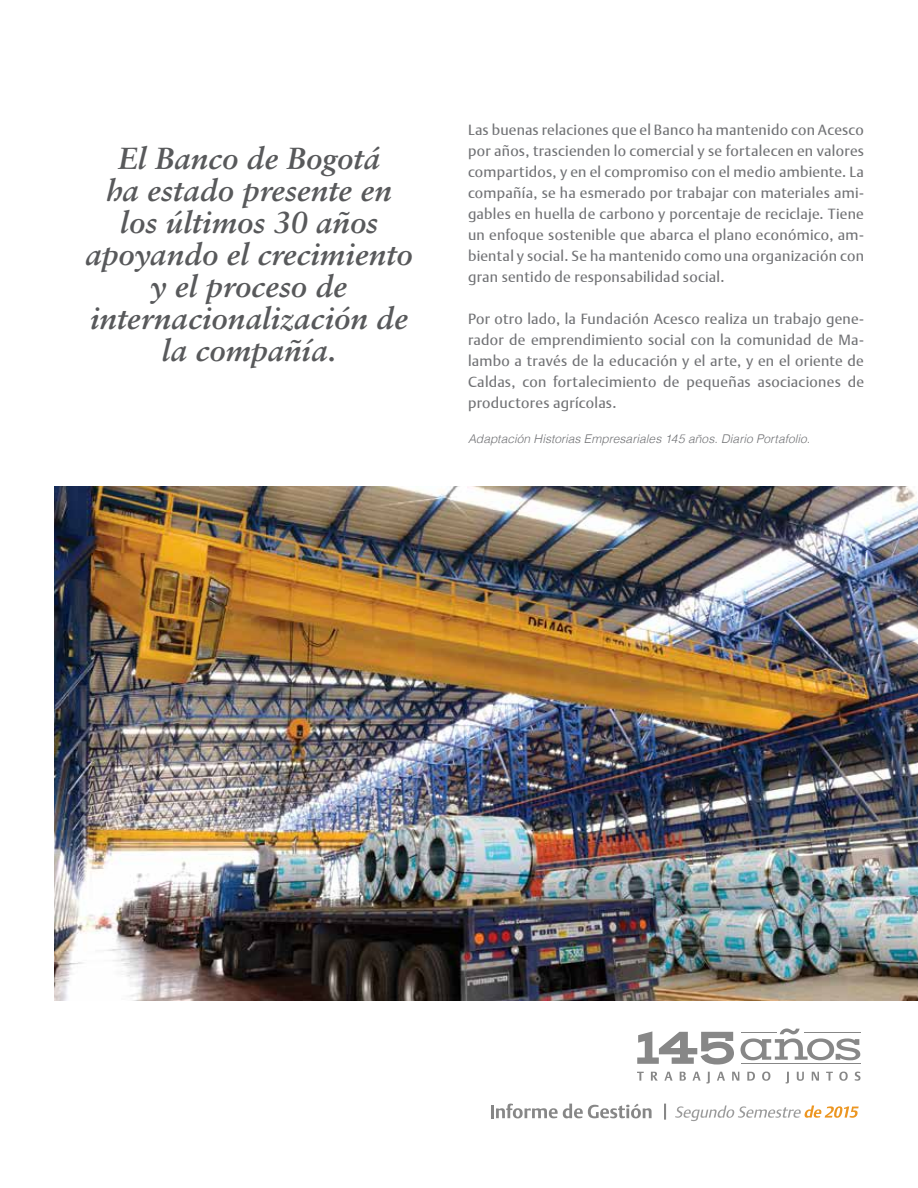
<style>
.page{position:relative;width:918px;height:1188px;background:#fff}
.page>*{position:absolute;margin:0;border:0;box-sizing:border-box;transform-origin:0 0}
.t1{font:italic 700 30.45px/32px "Sabon LT Std";color:#58595b;text-align:center}
.t2{font:14.7px/21px "DTL Argo T";letter-spacing:.02em;color:#717275;text-align:justify}
.t3{font:italic 300 12px "Helvetica";color:#717275}
</style>
<div class="page">
<svg style="left:491px;top:1104px;width:161px;height:14px"></svg>
<svg style="left:664px;top:1104px;width:2px;height:16px"></svg>
<svg style="left:675px;top:1106px;width:184px;height:15px"></svg>
<svg style="left:637px;top:1072px;width:7px;height:9px"></svg>
<svg style="left:651px;top:1072px;width:7px;height:9px"></svg>
<svg style="left:664px;top:1072px;width:9px;height:9px"></svg>
<svg style="left:680px;top:1072px;width:6px;height:9px"></svg>
<svg style="left:693px;top:1072px;width:17px;height:11px"></svg>
<svg style="left:717px;top:1072px;width:8px;height:9px"></svg>
<svg style="left:732px;top:1072px;width:7px;height:9px"></svg>
<svg style="left:747px;top:1072px;width:8px;height:9px"></svg>
<svg style="left:762px;top:1072px;width:8px;height:9px"></svg>
<svg style="left:786px;top:1072px;width:3px;height:11px"></svg>
<svg style="left:797px;top:1072px;width:7px;height:9px"></svg>
<svg style="left:812px;top:1072px;width:7px;height:9px"></svg>
<svg style="left:826px;top:1072px;width:7px;height:9px"></svg>
<svg style="left:839px;top:1072px;width:9px;height:9px"></svg>
<svg style="left:855px;top:1072px;width:5px;height:9px"></svg>
<svg style="left:637px;top:1031px;width:97px;height:34px"></svg>
<svg style="left:741px;top:1028px;width:119px;height:32px"></svg>
<hr style="left:741px;top:1064px;width:119px;height:1px;background:#878787">
<hr style="left:804px;top:1032px;width:56px;height:1px;background:#878787">
<hr style="left:741px;top:1032px;width:36px;height:1px;background:#878787">
<img style="left:54px;top:486px;width:864px;height:514px">
<h1 class="t1" style="left:85px;top:143px;width:329px">El Banco de Bogotá<br>ha estado presente en los últimos 30 años apoyando el crecimiento y el proceso de internacionalización de la compañía.</h1>
<p class="t2" style="left:468px;top:119px;width:398px">Las buenas relaciones que el Banco ha mantenido con Acesco por años, trascienden lo comercial y se fortalecen en valores compartidos, y en el compromiso con el medio ambiente. La compañía, se ha esmerado por trabajar con materiales ami&shy;gables en huella de carbono y porcentaje de reciclaje. Tiene un enfoque sostenible que abarca el plano económico, am&shy;biental y social. Se ha mantenido como una organización con gran sentido de responsabilidad social.</p>
<p class="t2" style="left:468px;top:308px;width:398px">Por otro lado, la Fundación Acesco realiza un trabajo gene&shy;rador de emprendimiento social con la comunidad de Ma&shy;lambo a través de la educación y el arte, y en el oriente de Caldas, con fortalecimiento de pequeñas asociaciones de productores agrícolas.</p>
<p class="t3" style="left:468px;top:431px;width:347px">Adaptación Historias Empresariales 145 años.Diario Portafolio.</p>
</div>
